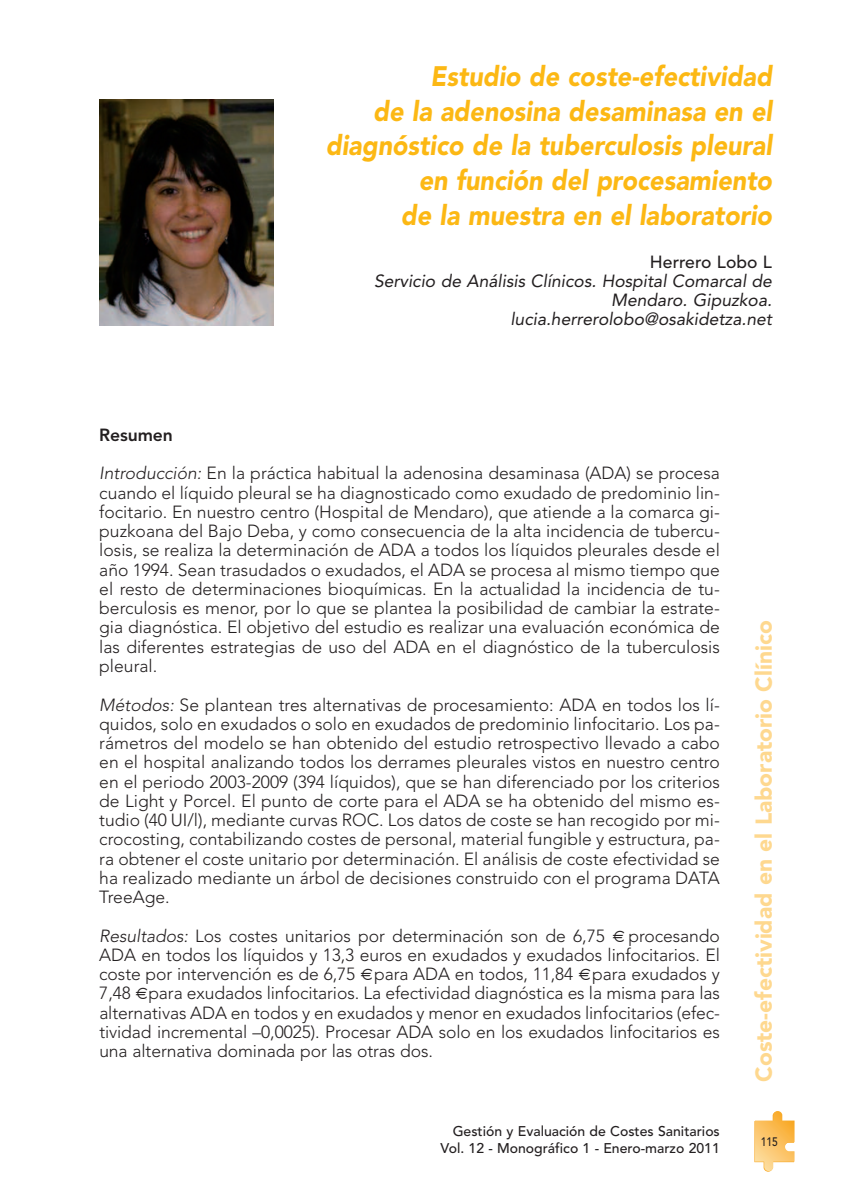
<style>
.page{position:relative;width:844px;height:1191px;background:#fff}
.page>*{position:absolute;margin:0;border:0;box-sizing:border-box;transform-origin:0 0}
.t1{font:italic 900 28px/34.8px "Avenir";color:#fcb814;text-align:right;scale:.9 1}
.t2{font:900 22.75px "Avenir";color:#fed88f}
.t3{font:300 17.5px/19.2px "Avenir";letter-spacing:-.005em;color:#231f20;text-align:justify}
.t4{font:italic 17.5px/19.2px "Avenir";color:#231f20;text-align:right}
.t5{font:500 17.5px "Avenir";color:#231f20}
.t6{font:800 17.5px "Avenir";letter-spacing:-.005em;color:#231f20}
.t7{font:500 14px/17.5px "Avenir";color:#231f20;text-align:right}
.t8{font:500 12.25px "Avenir";color:#231f20;scale:.85 1}
.s1{font-style:italic}
</style>
<div class="page">
<svg style="left:754px;top:1111px;width:40px;height:60px"></svg>
<img style="left:99px;top:99px;width:174px;height:226px">
<h1 class="t1" style="left:326px;top:61px;width:497px">Estudio de coste-efectividad<br>de la adenosina desaminasa en el diagnóstico de la tuberculosis pleural en función del procesamiento<br>de la muestra en el laboratorio</h1>
<p class="t5" style="left:649px;top:254px;width:123px">Herrero Lobo L</p>
<p class="t4" style="left:374px;top:273px;width:399px">Servicio de Análisis Clínicos. Hospital Comarcal de<br>Mendaro. Gipuzkoa. lucia.herrerolobo@osakidetza.net</p>
<p class="t6" style="left:99px;top:428px;width:75px">Resumen</p>
<p class="t3" style="left:99px;top:465px;width:622px"><span class="s1">Introducción:</span> En la práctica habitual la adenosina desaminasa (ADA) se procesa cuando el líquido pleural se ha diagnosticado como exudado de predominio lin&shy;focitario. En nuestro centro (Hospital de Mendaro), que atiende a la comarca gi&shy;puzkoana del Bajo Deba, y como consecuencia de la alta incidencia de tubercu&shy;losis, se realiza la determinación de ADA a todos los líquidos pleurales desde el año 1994. Sean trasudados o exudados, el ADA se procesa al mismo tiempo que el resto de determinaciones bioquímicas. En la actualidad la incidencia de tu&shy;berculosis es menor, por lo que se plantea la posibilidad de cambiar la estrate&shy;gia diagnóstica. El objetivo del estudio es realizar una evaluación económica de las diferentes estrategias de uso del ADA en el diagnóstico de la tuberculosis pleural.</p>
<p class="t3" style="left:99px;top:696px;width:622px"><span class="s1">Métodos:</span> Se plantean tres alternativas de procesamiento: ADA en todos los lí&shy;quidos, solo en exudados o solo en exudados de predominio linfocitario. Los pa&shy;rámetros del modelo se han obtenido del estudio retrospectivo llevado a cabo en el hospital analizando todos los derrames pleurales vistos en nuestro centro en el periodo 2003-2009 (394 líquidos), que se han diferenciado por los criterios de Light y Porcel. El punto de corte para el ADA se ha obtenido del mismo es&shy;tudio (40 UI/l), mediante curvas ROC. Los datos de coste se han recogido por mi&shy;crocosting, contabilizando costes de personal, material fungible y estructura, pa&shy;ra obtener el coste unitario por determinación. El análisis de coste efectividad se ha realizado mediante un árbol de decisiones construido con el programa DATA TreeAge.</p>
<p class="t3" style="left:99px;top:927px;width:507px"><span class="s1">Resultados:</span> Los costes unitarios por determinación son de 6,75</p>
<p class="t3" style="left:99px;top:927px;width:622px;text-indent:529px">procesando ADA en todos los líquidos y 13,3 euros en exudados y exudados linfocitarios. El coste por intervención es de 6,75 para ADA en todos, 11,84 para exudados y 7,48 para exudados linfocitarios. La efectividad diagnóstica es la misma para las alternativas ADA en todos y en exudados y menor en exudados linfocitarios (efec&shy;tividad incremental –0,0025). Procesar ADA solo en los exudados linfocitarios es una alternativa dominada por las otras dos.</p>
<h2 class="t2" style="left:754px;top:1081px;width:463px;rotate:-90deg">Coste-efectividad en el Laboratorio Clínico</h2>
<p class="t7" style="left:440px;top:1123px;width:281px">Gestión y Evaluación de Costes Sanitarios<br>Vol. 12 - Monográfico 1 - Enero-marzo 2011</p>
<p class="t8" style="left:760px;top:1136px;width:22px">115</p>
</div>
